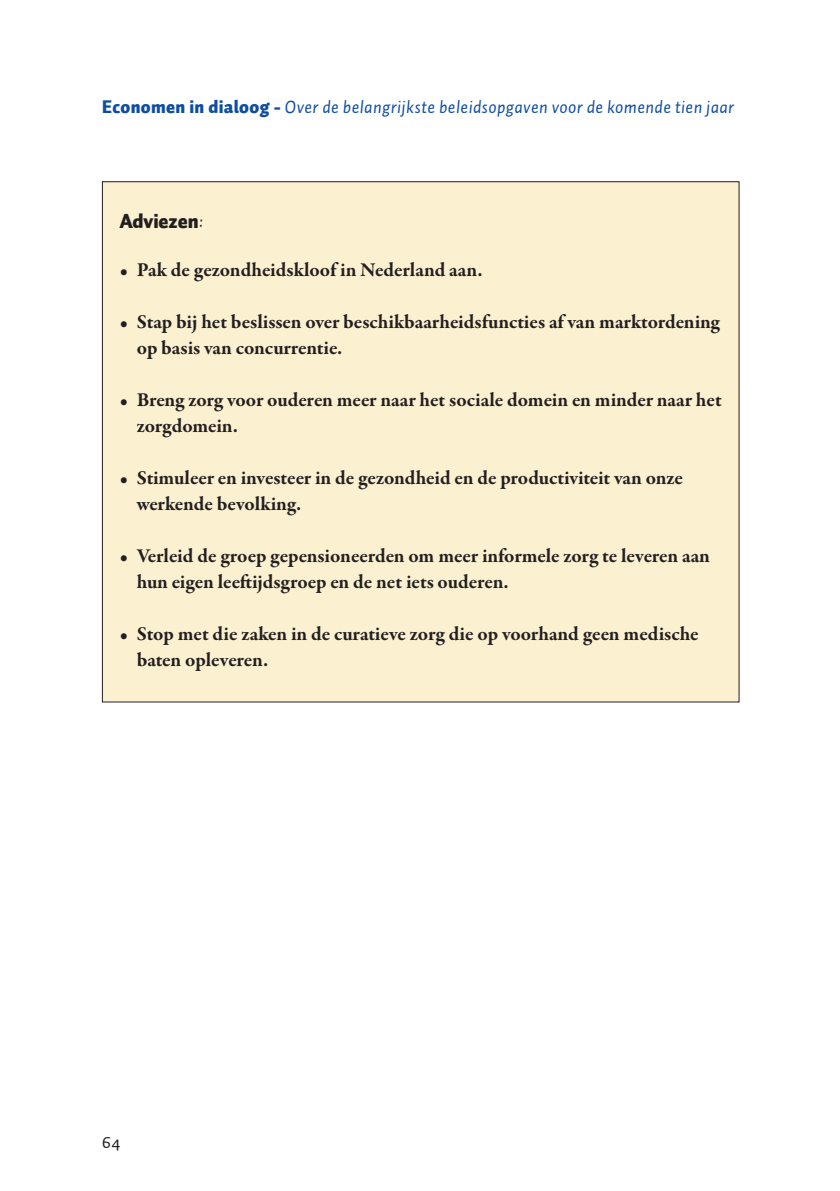
<style>
.page{position:relative;width:840px;height:1191px;background:#fff}
.page>*{position:absolute;margin:0;border:0;box-sizing:border-box;transform-origin:0 0}
.t1{font:700 20px/26px "Garamond Premr Pro";letter-spacing:-.005em;color:#231f20}
.t2{font:900 20px "Auto 1";letter-spacing:-.005em;color:#231f20}
.t3{font:italic 18px "Auto 1";letter-spacing:.02em;color:#0f4da1}
.t4{font:18px "Auto 1";color:#231f20}
.s1{font-weight:900;font-style:normal}
.s2{font-weight:400;font-style:italic}
</style>
<div class="page">
<div style="left:102px;top:182px;width:636px;height:520px;background:#fbf0d0"></div>
<p class="t3" style="left:102px;top:95px;width:633px"><span class="s1">Economen in dialoog -</span> Over de belangrijkste beleidsopgaven voor de komende tien jaar</p>
<p class="t2" style="left:120px;top:208px;width:85px">Adviezen<span class="s2">:</span></p>
<p class="t1" style="left:120px;top:257px;width:364px">• Pak de gezondheidskloof in Nederland aan.</p>
<p class="t1" style="left:137px;top:309px;width:584px;text-indent:-17px">• Stap bij het beslissen over beschikbaarheidsfuncties af van marktordening op basis van concurrentie.</p>
<p class="t1" style="left:137px;top:387px;width:586px;text-indent:-17px">• Breng zorg voor ouderen meer naar het sociale domein en minder naar het zorgdomein.</p>
<p class="t1" style="left:137px;top:465px;width:547px;text-indent:-17px">• Stimuleer en investeer in de gezondheid en de productiviteit van onze werkende bevolking.</p>
<p class="t1" style="left:137px;top:543px;width:574px;text-indent:-17px">• Verleid de groep gepensioneerden om meer informele zorg te leveren aan hun eigen leeftijdsgroep en de net iets ouderen.</p>
<p class="t1" style="left:137px;top:621px;width:563px;text-indent:-17px">• Stop met die zaken in de curatieve zorg die op voorhand geen medische baten opleveren.</p>
<p class="t4" style="left:102px;top:1131px;width:20px">64</p>
</div>
